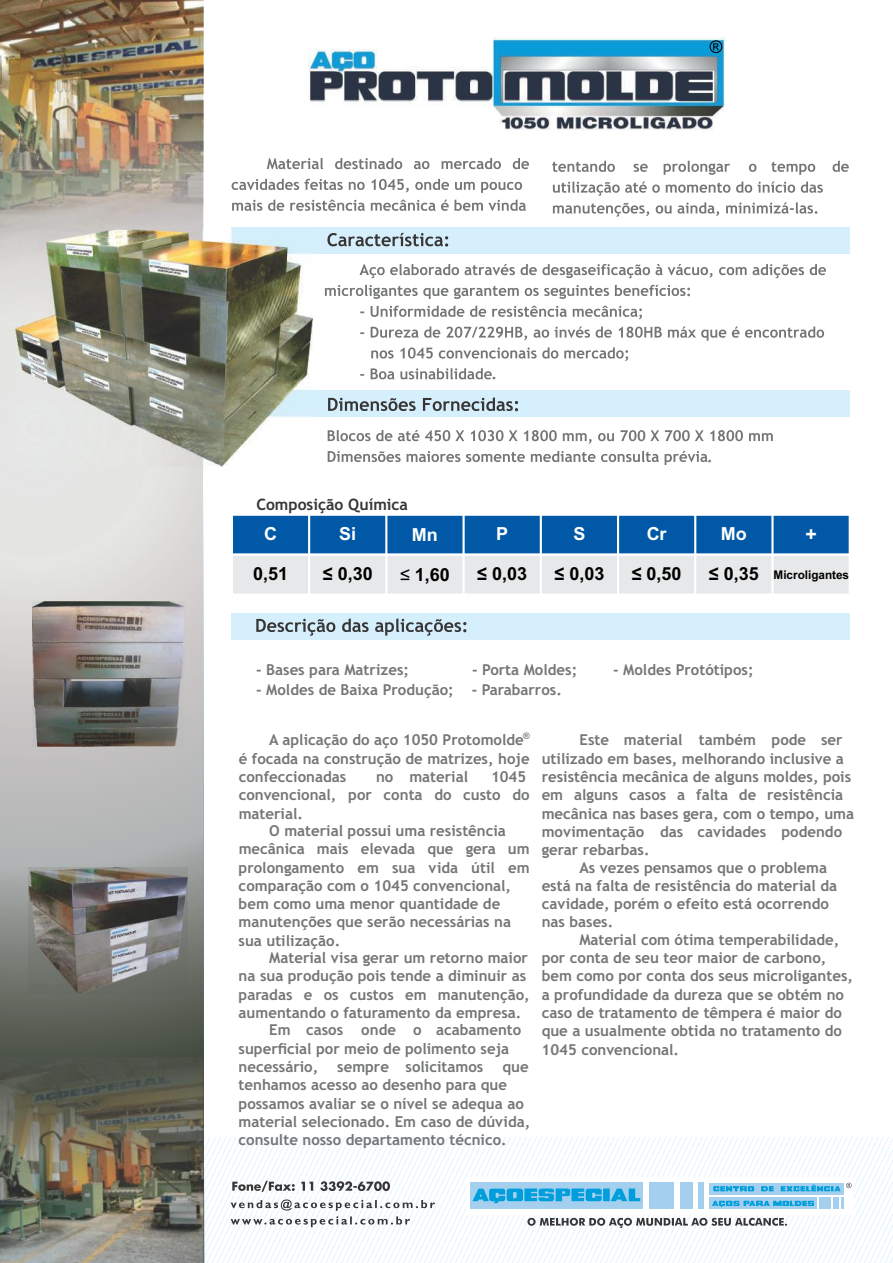
<style>
.page{position:relative;width:893px;height:1263px;background:#fff}
.page>*{position:absolute;margin:0;border:0;box-sizing:border-box;transform-origin:0 0}
.t1{font:700 19.5px "Arial";color:#fff}
.t2{font:700 18px "Arial";color:#000}
.t3{font:700 18px "Arial";color:#fff}
.t4{font:700 15.75px "Trebuchet MS";color:#373535}
.t5{font:700 15px/18.3px "Trebuchet MS";color:#737577}
.t6{font:700 12px "Arial";color:#000}
.t7{font:700 9px "Arial";color:#737577}
.s1{font-weight:400}
.s2{font-size:18px}
</style>
<div class="page">
<div style="left:232px;top:515px;width:618px;height:39px;background:#0058a6"></div>
<hr style="left:231px;top:514px;width:2px;height:42px;background:#fff">
<hr style="left:308px;top:514px;width:2px;height:42px;background:#fff">
<hr style="left:385px;top:514px;width:2px;height:42px;background:#fff">
<hr style="left:462px;top:514px;width:3px;height:42px;background:#fff">
<hr style="left:540px;top:514px;width:2px;height:42px;background:#fff">
<hr style="left:617px;top:514px;width:2px;height:42px;background:#fff">
<hr style="left:694px;top:514px;width:2px;height:42px;background:#fff">
<hr style="left:771px;top:514px;width:3px;height:42px;background:#fff">
<hr style="left:849px;top:514px;width:2px;height:42px;background:#fff">
<hr style="left:231px;top:553px;width:620px;height:3px;background:#fff">
<hr style="left:231px;top:514px;width:620px;height:2px;background:#fff">
<div style="left:232px;top:555px;width:618px;height:40px;background:#e7e8e9"></div>
<hr style="left:231px;top:554px;width:2px;height:42px;background:#fff">
<hr style="left:308px;top:554px;width:2px;height:42px;background:#fff">
<hr style="left:385px;top:554px;width:2px;height:42px;background:#fff">
<hr style="left:462px;top:554px;width:3px;height:42px;background:#fff">
<hr style="left:540px;top:554px;width:2px;height:42px;background:#fff">
<hr style="left:617px;top:554px;width:2px;height:42px;background:#fff">
<hr style="left:694px;top:554px;width:2px;height:42px;background:#fff">
<hr style="left:771px;top:554px;width:3px;height:42px;background:#fff">
<hr style="left:849px;top:554px;width:2px;height:42px;background:#fff">
<hr style="left:231px;top:593px;width:620px;height:3px;background:#fff">
<hr style="left:231px;top:554px;width:620px;height:2px;background:#fff">
<div style="left:231px;top:228px;width:619px;height:26px;background:#d5effc"></div>
<div style="left:231px;top:390px;width:619px;height:26px;background:#d5effc"></div>
<div style="left:231px;top:613px;width:619px;height:27px;background:#d5effc"></div>
<svg style="left:0;top:0;width:204px;height:1057px;background:#b5b7b4"></svg>
<svg style="left:552px;top:161px;width:63px;height:11px"></svg>
<svg style="left:634px;top:164px;width:14px;height:8px"></svg>
<svg style="left:664px;top:161px;width:66px;height:14px"></svg>
<svg style="left:749px;top:164px;width:7px;height:8px"></svg>
<svg style="left:771px;top:162px;width:44px;height:13px"></svg>
<svg style="left:832px;top:161px;width:17px;height:11px"></svg>
<svg style="left:553px;top:181px;width:270px;height:15px"></svg>
<svg style="left:553px;top:202px;width:264px;height:15px"></svg>
<svg style="left:360px;top:264px;width:466px;height:14px"></svg>
<svg style="left:325px;top:285px;width:365px;height:14px"></svg>
<svg style="left:360px;top:305px;width:282px;height:14px"></svg>
<svg style="left:360px;top:326px;width:464px;height:15px"></svg>
<svg style="left:371px;top:347px;width:257px;height:14px"></svg>
<svg style="left:360px;top:368px;width:132px;height:11px"></svg>
<svg style="left:327px;top:233px;width:121px;height:14px"></svg>
<svg style="left:328px;top:397px;width:190px;height:14px"></svg>
<svg style="left:256px;top:618px;width:210px;height:18px"></svg>
<svg style="left:328px;top:430px;width:445px;height:14px"></svg>
<svg style="left:328px;top:451px;width:380px;height:14px"></svg>
<img style="left:33px;top:601px;width:152px;height:145px">
<svg style="left:267px;top:158px;width:56px;height:11px"></svg>
<svg style="left:335px;top:158px;width:67px;height:11px"></svg>
<svg style="left:414px;top:161px;width:15px;height:8px"></svg>
<svg style="left:442px;top:158px;width:59px;height:11px"></svg>
<svg style="left:513px;top:158px;width:16px;height:11px"></svg>
<svg style="left:232px;top:179px;width:290px;height:14px"></svg>
<svg style="left:232px;top:199px;width:294px;height:12px"></svg>
<img style="left:29px;top:868px;width:158px;height:127px">
<svg style="left:204px;top:1137px;width:689px;height:126px"></svg>
<img style="left:309px;top:37px;width:416px;height:93px">
<svg style="left:710px;top:40px;width:12px;height:13px"></svg>
<img style="left:0;top:1057px;width:204px;height:206px">
<img style="left:0;top:0;width:203px;height:330px">
<img style="left:15px;top:229px;width:298px;height:238px">
<p class="t4" style="left:256px;top:499px;width:153px">Composição Química</p>
<p class="t5" style="left:491px;top:366px;width:7px">.</p>
<p class="t5" style="left:707px;top:449px;width:7px">.</p>
<p class="t3" style="left:264px;top:526px;width:14px">C</p>
<p class="t3" style="left:339px;top:526px;width:19px">Si</p>
<p class="t3" style="left:412px;top:528px;width:27px">Mn</p>
<p class="t3" style="left:496px;top:526px;width:14px">P</p>
<p class="t3" style="left:573px;top:526px;width:14px">S</p>
<p class="t3" style="left:647px;top:526px;width:21px">Cr</p>
<p class="t3" style="left:721px;top:526px;width:27px">Mo</p>
<h1 class="t1" style="left:805px;top:527px;width:13px">+</h1>
<p class="t2" style="left:253px;top:566px;width:37px">0,51</p>
<p class="t2" style="left:323px;top:566px;width:51px">≤ 0,30</p>
<p class="t2" style="left:400px;top:568px;width:51px"><span class="s1">≤</span> 1,60</p>
<p class="t2" style="left:477px;top:566px;width:51px">≤ 0,03</p>
<p class="t2" style="left:554px;top:566px;width:51px">≤ 0,03</p>
<p class="t2" style="left:632px;top:566px;width:51px">≤ 0,50</p>
<p class="t6" style="left:709px;top:570px;width:142px"><span class="s2">≤ 0,35</span> Microligantes</p>
<p class="t5" style="left:256px;top:662px;width:154px">- Bases para Matrizes;</p>
<p class="t5" style="left:472px;top:662px;width:106px">- Porta Moldes;</p>
<p class="t5" style="left:613px;top:662px;width:142px">- Moldes Protótipos;</p>
<p class="t5" style="left:256px;top:682px;width:307px">- Moldes de Baixa Produção; - Parabarros.</p>
<p class="t7" style="left:523px;top:733px;width:8px">®</p>
<p class="t5" style="left:239px;top:732px;width:607px;text-align:justify;text-indent:341px">Este material também pode ser é focada na construção de matrizes, hoje utilizado em bases, melhorando inclusive a confeccionadas</p>
<p class="t5" style="left:269px;top:732px;width:256px">A aplicação do aço 1050 Protomolde</p>
<p class="t5" style="left:239px;top:769px;width:614px;text-indent:252px">1045 resistência mecânica de alguns moldes, pois convencional, por conta do custo do em alguns casos a falta de resistência material.</p>
<p class="t5" style="left:376px;top:769px;width:93px">no material</p>
<p class="t5" style="left:542px;top:805px;width:314px">mecânica nas bases gera, com o tempo, uma</p>
<p class="t5" style="left:269px;top:823px;width:238px">O material possui uma resistência</p>
<p class="t5" style="left:239px;top:824px;width:605px;line-height:17.9px;text-indent:303px">movimentação das cavidades podendo mecânica mais elevada que gera um gerar rebarbas.<br>prolongamento em sua vida útil em</p>
<p class="t5" style="left:579px;top:859px;width:249px">As vezes pensamos que o problema</p>
<p class="t5" style="left:239px;top:878px;width:274px">comparação com o 1045 convencional,</p>
<p class="t5" style="left:542px;top:878px;width:297px">está na falta de resistência do material da</p>
<p class="t5" style="left:239px;top:896px;width:263px">bem como uma menor quantidade de</p>
<p class="t5" style="left:542px;top:896px;width:289px">cavidade, porém o efeito está ocorrendo</p>
<p class="t5" style="left:239px;top:914px;width:274px">manutenções que serão necessárias na</p>
<p class="t5" style="left:542px;top:914px;width:73px">nas bases.</p>
<p class="t5" style="left:239px;top:933px;width:103px">sua utilização.</p>
<p class="t5" style="left:579px;top:932px;width:261px">Material com ótima temperabilidade,</p>
<p class="t5" style="left:269px;top:950px;width:559px">Material visa gerar um retorno maior por conta de seu teor maior de carbono,</p>
<p class="t5" style="left:239px;top:968px;width:616px">na sua produção pois tende a diminuir as bem como por conta dos seus microligantes,</p>
<p class="t5" style="left:239px;top:987px;width:607px">paradas e os custos em manutenção, a profundidade da dureza que se obtém no</p>
<p class="t5" style="left:239px;top:1005px;width:284px">aumentando o faturamento da empresa.</p>
<p class="t5" style="left:542px;top:1005px;width:302px">caso de tratamento de têmpera é maior do</p>
<p class="t5" style="left:269px;top:1022px;width:254px">Em casos onde o acabamento</p>
<p class="t5" style="left:542px;top:1023px;width:302px">que a usualmente obtida no tratamento do</p>
<p class="t5" style="left:239px;top:1041px;width:272px">superficial por meio de polimento seja</p>
<p class="t5" style="left:542px;top:1041px;width:139px">1045 convencional.</p>
<p class="t5" style="left:239px;top:1059px;width:81px">necessário,</p>
<p class="t5" style="left:337px;top:1059px;width:148px">sempre solicitamos</p>
<p class="t5" style="left:239px;top:1059px;width:293px;text-indent:264px">que tenhamos acesso ao desenho para que possamos avaliar se o nível se adequa ao material selecionado. Em caso de dúvida, consulte nosso departamento técnico.</p>
</div>
